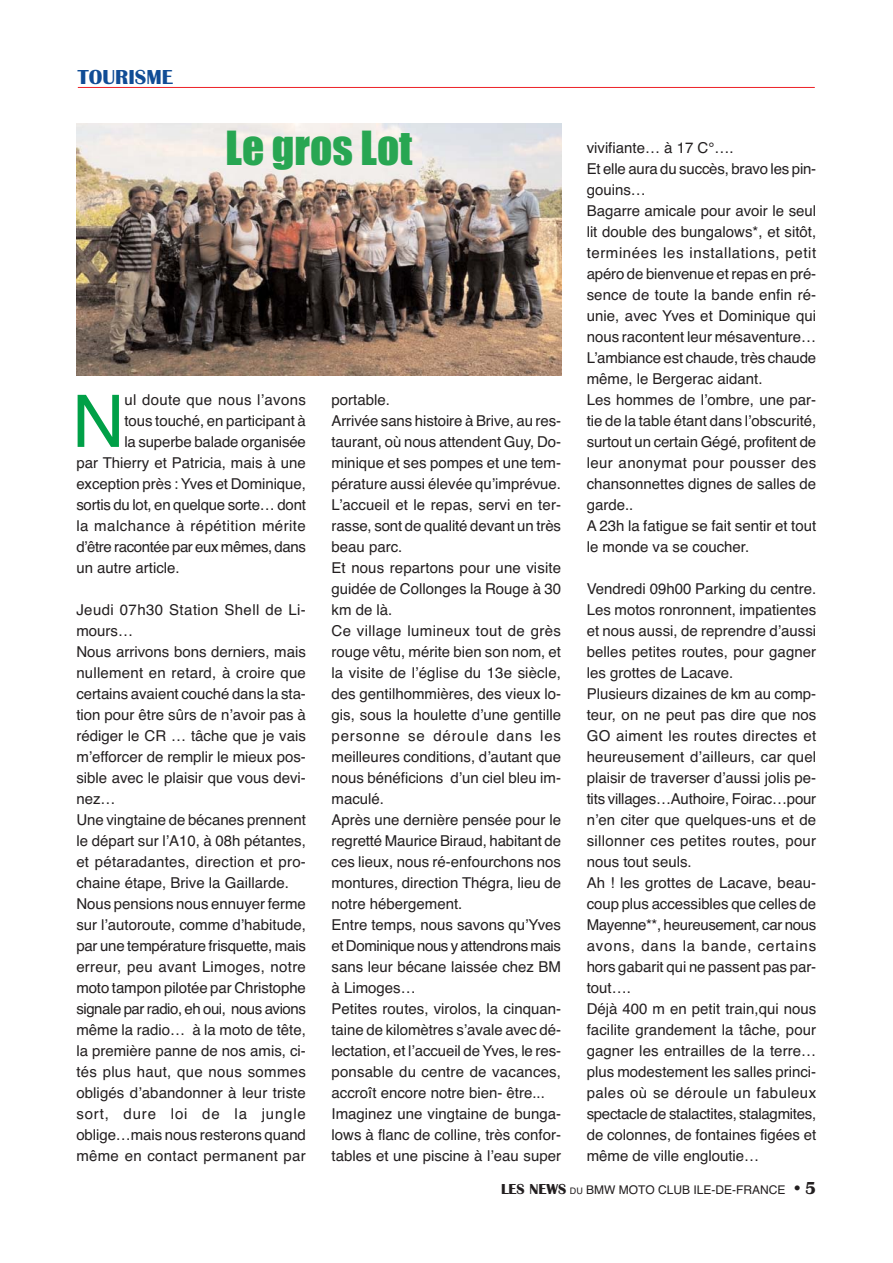
<style>
.page{position:relative;width:893px;height:1263px;background:#fff}
.page>*{position:absolute;margin:0;border:0;box-sizing:border-box;transform-origin:0 0}
.t1{font:72.6px "Helvetica";color:#00a047}
.t2{font:43.5px "Impact";color:#28a652}
.t3{font:700 21px "Britannic";color:#104c95}
.t4{font:15px/21px "Helvetica";color:#231f20}
.t5{font:15px "Helvetica";letter-spacing:-.025em;color:#231f20}
.t6{font:15px "Helvetica";letter-spacing:.03em;color:#231f20}
.t7{font:15px "Helvetica";letter-spacing:.02em;color:#231f20}
.t8{font:12px "Helvetica";color:#231f20}
.s1{font-family:"Britannic";font-weight:700;font-size:15px}
.s2{font-size:9px}
.s3{font-family:"Britannic";font-weight:700;font-size:18px}
</style>
<div class="page">
<hr style="left:78px;top:87px;width:737px;height:1px;background:#ed2025">
<img style="left:76px;top:123px;width:486px;height:252px">
<h3 class="t3" style="left:78px;top:69px;width:97px">TOURISME</h3>
<h2 class="t2" style="left:225px;top:133px;width:188px">Le gros Lot</h2>
<h1 class="t1" style="left:72px;top:395px;width:54px">N</h1>
<p class="t7" style="left:124px;top:394px;width:183px">ul doute que nous l’avons</p>
<p class="t4" style="left:124px;top:412px;width:183px">tous touché, en participant à</p>
<p class="t4" style="left:124px;top:433px;width:183px">la superbe balade organisée</p>
<p class="t4" style="left:76px;top:454px;width:231px">par Thierry et Patricia, mais à une</p>
<p class="t4" style="left:76px;top:475px;width:231px">exception près : Yves et Dominique,</p>
<p class="t4" style="left:76px;top:496px;width:231px">sortis du lot, en quelque sorte… dont</p>
<p class="t6" style="left:76px;top:520px;width:231px">la malchance à répétition mérite</p>
<p class="t5" style="left:76px;top:541px;width:231px">d’être racontée par eux mêmes, dans</p>
<p class="t4" style="left:76px;top:559px;width:105px">un autre article.</p>
<p class="t4" style="left:76px;top:601px;width:231px">Jeudi 07h30 Station Shell de Li&shy;mours…<br>Nous arrivons bons derniers, mais nullement en retard, à croire que certains avaient couché dans la sta&shy;tion pour être sûrs de n’avoir pas à rédiger le CR … tâche que je vais m’efforcer de remplir le mieux pos&shy;sible avec le plaisir que vous devi&shy;nez…<br>Une vingtaine de bécanes prennent le départ sur l’A10, à 08h pétantes, et pétaradantes, direction et pro&shy;chaine étape, Brive la Gaillarde.<br>Nous pensions nous ennuyer ferme sur l’autoroute, comme d’habitude, par une température frisquette, mais erreur, peu avant Limoges, notre moto tampon pilotée par Christophe signale par radio, eh oui, nous avions même la radio… à la moto de tête, la première panne de nos amis, ci&shy;tés plus haut, que nous sommes obligés d’abandonner à leur triste sort, dure loi de la jungle oblige…mais nous resterons quand même en contact permanent par</p>
<p class="t4" style="left:331px;top:391px;width:231px">portable.<br>Arrivée sans histoire à Brive, au res&shy;taurant, où nous attendent Guy, Do&shy;minique et ses pompes et une tem&shy;pérature aussi élevée qu’imprévue.<br>L’accueil et le repas, servi en ter&shy;rasse, sont de qualité devant un très beau parc.<br>Et nous repartons pour une visite guidée de Collonges la Rouge à 30 km de là.<br>Ce village lumineux tout de grès rouge vêtu, mérite bien son nom, et la visite de l’église du 13e siècle, des gentilhommières, des vieux lo&shy;gis, sous la houlette d’une gentille personne se déroule dans les meilleures conditions, d’autant que nous bénéficions d’un ciel bleu im&shy;maculé.<br>Après une dernière pensée pour le regretté Maurice Biraud, habitant de ces lieux, nous ré-enfourchons nos montures, direction Thégra, lieu de notre hébergement.<br>Entre temps, nous savons qu’Yves et Dominique nous y attendrons mais sans leur bécane laissée chez BM à Limoges…<br>Petites routes, virolos, la cinquan&shy;taine de kilomètres s’avale avec dé&shy;lectation, et l’accueil de Yves, le res&shy;ponsable du centre de vacances, accroît encore notre bien- être...<br>Imaginez une vingtaine de bunga&shy;lows à flanc de colline, très confor&shy;tables et une piscine à l’eau super</p>
<p class="t4" style="left:587px;top:139px;width:231px">vivifiante… à 17 C°….<br>Et elle aura du succès, bravo les pin&shy;gouins…<br>Bagarre amicale pour avoir le seul lit double des bungalows*, et sitôt, terminées les installations, petit apéro de bienvenue et repas en pré&shy;sence de toute la bande enfin ré&shy;unie, avec Yves et Dominique qui nous racontent leur mésaventure…<br>L’ambiance est chaude, très chaude même, le Bergerac aidant.<br>Les hommes de l’ombre, une par&shy;tie de la table étant dans l’obscurité, surtout un certain Gégé, profitent de leur anonymat pour pousser des chansonnettes dignes de salles de garde..<br>A 23h la fatigue se fait sentir et tout le monde va se coucher.</p>
<p class="t4" style="left:587px;top:580px;width:231px">Vendredi 09h00 Parking du centre.<br>Les motos ronronnent, impatientes et nous aussi, de reprendre d’aussi belles petites routes, pour gagner les grottes de Lacave.<br>Plusieurs dizaines de km au comp&shy;teur, on ne peut pas dire que nos<br>GO aiment les routes directes et heureusement d’ailleurs, car quel plaisir de traverser d’aussi jolis pe&shy;tits villages…Authoire, Foirac…pour n’en citer que quelques-uns et de sillonner ces petites routes, pour nous tout seuls.<br>Ah ! les grottes de Lacave, beau&shy;coup plus accessibles que celles de<br>Mayenne**, heureusement, car nous avons, dans la bande, certains hors gabarit qui ne passent pas par&shy;tout….<br>Déjà 400 m en petit train,qui nous facilite grandement la tâche, pour gagner les entrailles de la terre… plus modestement les salles princi&shy;pales où se déroule un fabuleux spectacle de stalactites, stalagmites, de colonnes, de fontaines figées et même de ville engloutie…</p>
<p class="t8" style="left:501px;top:1185px;width:317px"><span class="s1">LES NEWS</span> <span class="s2">DU</span> BMW MOTO CLUB ILE-DE-FRANCE <span class="s3">• 5</span></p>
</div>
